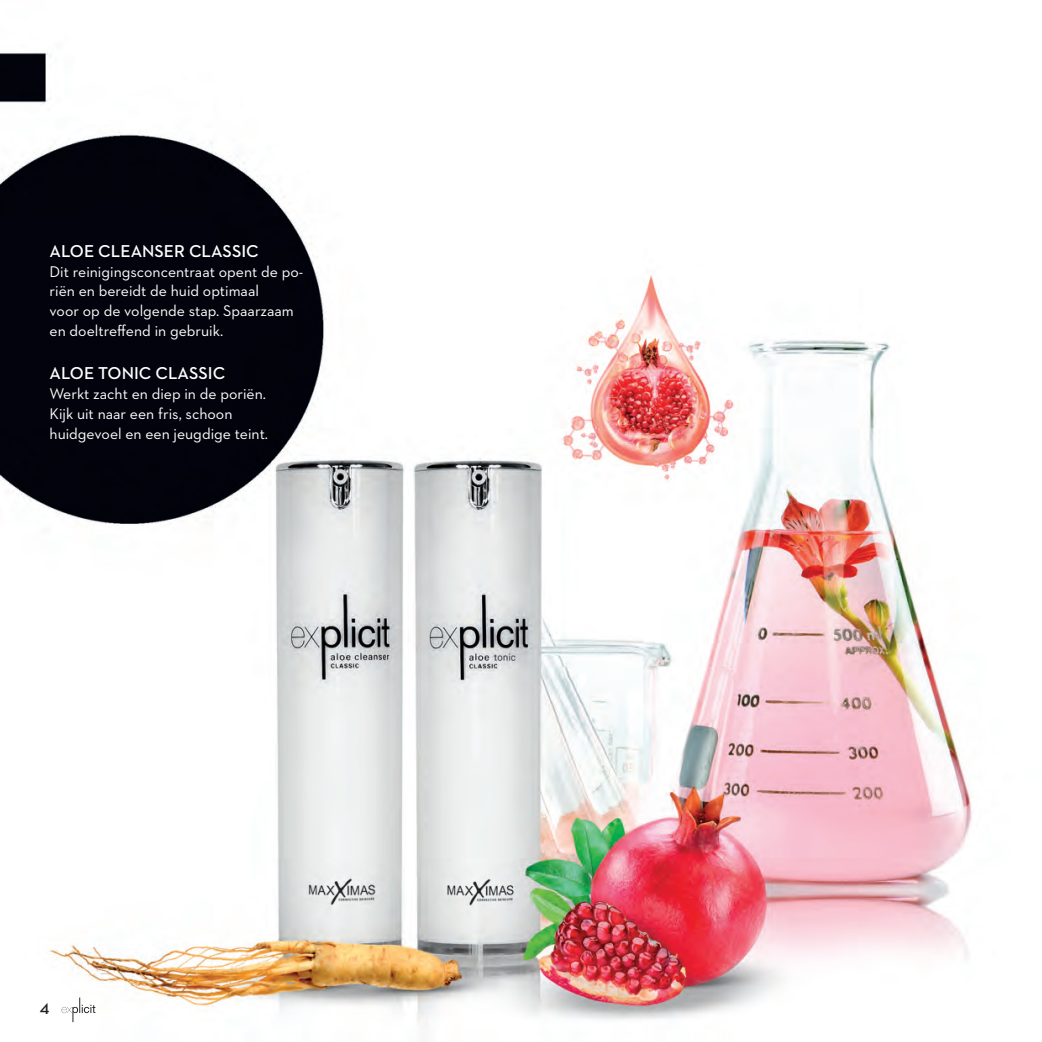
<style>
.page{position:relative;width:1042px;height:1042px;background:#fff}
.page>*{position:absolute;margin:0;border:0;box-sizing:border-box;transform-origin:0 0}
.t1{font:600 17.5px "Neutraface 2 Text";color:#fff}
.t2{font:15.75px/19.9px "Neutraface 2 Text";color:#fff}
.t3{font:600 15.75px "Neutraface 2 Text";color:#231f20}
</style>
<div class="page">
<img style="left:0;top:52px;width:972px;height:973px">
<svg style="left:62px;top:997px;width:33px;height:25px"></svg>
<p class="t1" style="left:50px;top:240px;width:211px">ALOE CLEANSER CLASSIC</p>
<p class="t2" style="left:50px;top:261px;width:255px">Dit reinigingsconcentraat opent de po&shy;riën en bereidt de huid optimaal<br>voor op de volgende stap. Spaarzaam en doeltreffend in gebruik.</p>
<p class="t1" style="left:50px;top:362px;width:177px">ALOE TONIC CLASSIC</p>
<p class="t2" style="left:50px;top:383px;width:220px">Werkt zacht en diep in de poriën.<br>Kijk uit naar een fris, schoon huidgevoel en een jeugdige teint.</p>
<p class="t3" style="left:40px;top:998px;width:11px">4</p>
</div>
